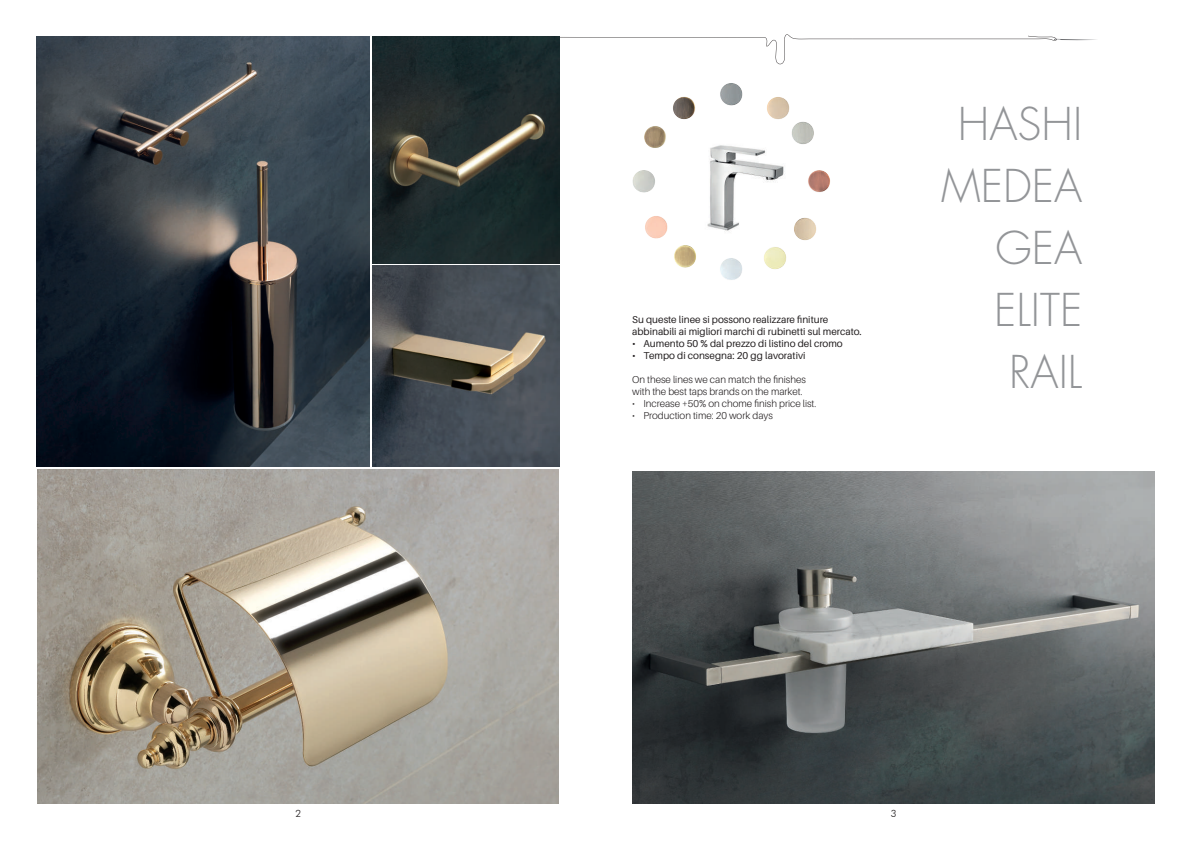
<style>
.page{position:relative;width:1191px;height:842px;background:#fff}
.page>*{position:absolute;margin:0;border:0;box-sizing:border-box;transform-origin:0 0}
.t1{font:300 44px/62px "Futura";color:#939598;text-align:right}
.t2{font:10px/12px "Aileron";color:#231f20}
.t3{font:300 10px/12px "Aileron";color:#231f20}
.t4{font:300 10px "Futura BT";color:#231f20}
</style>
<div class="page">
<svg style="left:558px;top:34px;width:538px;height:30px"></svg>
<img style="left:37px;top:469px;width:521px;height:334px">
<img style="left:632px;top:472px;width:522px;height:331px">
<img style="left:37px;top:37px;width:332px;height:429px">
<img style="left:372px;top:37px;width:187px;height:226px">
<img style="left:372px;top:266px;width:187px;height:200px">
<img style="left:673px;top:97px;width:22px;height:22px;border-radius:11px">
<img style="left:644px;top:126px;width:22px;height:22px;border-radius:11px">
<img style="left:632px;top:170px;width:23px;height:23px;border-radius:11px">
<img style="left:807px;top:170px;width:23px;height:23px;border-radius:11px">
<img style="left:645px;top:216px;width:22px;height:22px;border-radius:11px">
<img style="left:673px;top:245px;width:23px;height:23px;border-radius:11px">
<img style="left:763px;top:247px;width:23px;height:22px;border-radius:11px">
<img style="left:794px;top:218px;width:22px;height:22px;border-radius:11px">
<img style="left:791px;top:122px;width:23px;height:22px;border-radius:11px">
<img style="left:766px;top:97px;width:23px;height:22px;border-radius:11px">
<img style="left:720px;top:83px;width:22px;height:23px;border-radius:11px">
<img style="left:720px;top:258px;width:22px;height:23px;border-radius:11px">
<img style="left:707px;top:145px;width:77px;height:86px">
<p class="t2" style="left:632px;top:314px;width:231px">Su queste linee si possono realizzare finiture abbinabili ai migliori marchi di rubinetti sul mercato.</p>
<p class="t2" style="left:632px;top:338px;width:212px">• Aumento 50 % dal prezzo di listino del cromo</p>
<p class="t2" style="left:632px;top:350px;width:175px">• Tempo di consegna: 20 gg lavorativi</p>
<p class="t3" style="left:632px;top:374px;width:175px">On these lines we can match the finishes with the best taps brands on the market.</p>
<p class="t3" style="left:632px;top:398px;width:186px">• Increase +50% on chome finish price list.</p>
<p class="t3" style="left:632px;top:410px;width:142px">• Production time: 20 work days</p>
<h1 class="t1" style="left:941px;top:94px;width:142px">HASHI<br>MEDEA<br>GEA<br>ELITE<br>RAIL</h1>
<p class="t4" style="left:295px;top:807px;width:7px">2</p>
<p class="t4" style="left:891px;top:807px;width:7px">3</p>
</div>
